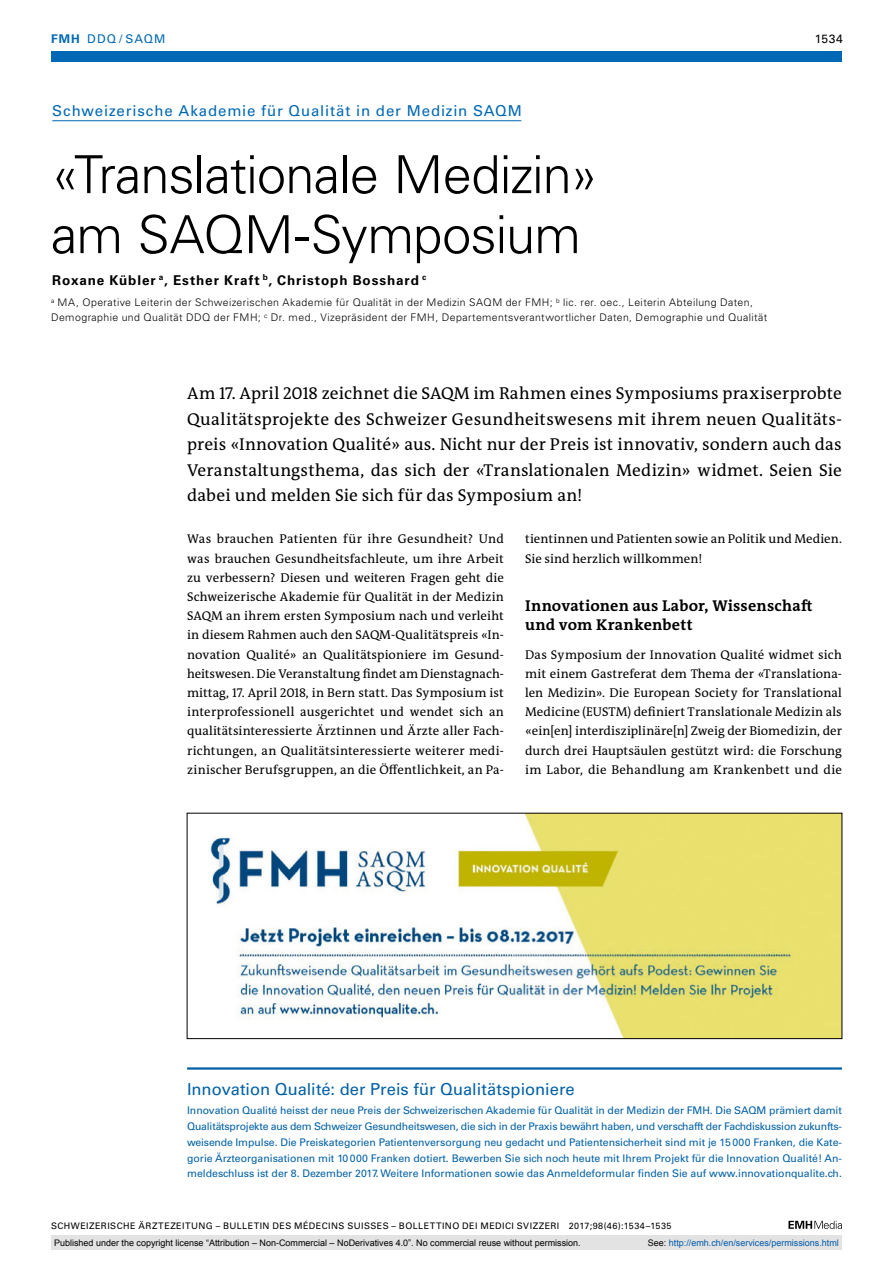
<style>
.page{position:relative;width:893px;height:1263px;background:#fff}
.page>*{position:absolute;margin:0;border:0;box-sizing:border-box;transform-origin:0 0}
.t1{font:300 52.5px/60px "Univers LT Std";letter-spacing:-.02em;color:#000}
.t2{font:17.25px/25.5px "The Antiqua B W5 Plain";letter-spacing:.01em;color:#000;text-align:justify}
.t3{font:16.5px "Univers LT Std";color:#0060a7}
.t4{font:700 15.75px/19.2px "The Antiqua B W7";letter-spacing:.015em;color:#000}
.t5{font:15px "Univers LT Std";letter-spacing:.055em;color:#0068b4}
.t6{font:700 13.5px "Univers LT Std";letter-spacing:.065em;color:#000}
.t7{font:12.75px/19.2px "The Antiqua B W5 Plain";letter-spacing:.015em;color:#000;text-align:justify}
.t8{font:12px "Univers LT Std";letter-spacing:.085em;color:#0068b4}
.t9{font:12px "Univers LT Std";color:#000}
.t10{font:10.5px/15.8px "Univers LT Std";color:#0060a7;text-align:justify}
.t11{font:300 10.5px/15px "Univers LT Std";letter-spacing:.04em;color:#000}
.t12{font:9px "Arial";color:#000}
.t13{font:9px "Univers LT Std";letter-spacing:.05em;color:#000}
.t14{font:9px "Arial";color:#005ba9}
.s1{font-weight:700}
.s2{color:#000}
</style>
<div class="page">
<svg style="left:788px;top:1221px;width:54px;height:8px"></svg>
<div style="left:51px;top:51px;width:791px;height:11px;background:#0068b4"></div>
<hr style="left:52px;top:120px;width:469px;height:1px;background:#0068b4">
<img style="left:210px;top:815px;width:630px;height:222px">
<div style="left:187px;top:813px;width:655px;height:226px;border:1px solid #000"></div>
<hr style="left:187px;top:1067px;width:655px;height:2px;background:#0060a7">
<div style="left:51px;top:1235px;width:791px;height:15px;background:#e3e3e3"></div>
<p class="t8" style="left:51px;top:31px;width:116px"><span class="s1">FMH</span> DDQ / SAQM</p>
<p class="t9" style="left:815px;top:31px;width:30px">1534</p>
<p class="t5" style="left:52px;top:102px;width:471px">Schweizerische Akademie für Qualität in der Medizin SAQM</p>
<h1 class="t1" style="left:51px;top:145px;width:549px">«Translationale Medizin» am SAQM-Symposium</h1>
<p class="t6" style="left:52px;top:272px;width:375px">Roxane Kübler <sup>a</sup>, Esther Kraft <sup>b</sup>, Christoph Bosshard <sup>c</sup></p>
<p class="t11" style="left:51px;top:295px;width:718px"><sup>a</sup> MA, Operative Leiterin der Schweizerischen Akademie für Qualität in der Medizin SAQM der FMH; <sup>b</sup> lic. rer. oec., Leiterin Abteilung Daten,<br>Demographie und Qualität DDQ der FMH; <sup>c</sup> Dr. med., Vizepräsident der FMH, Departementsverantwortlicher Daten, Demographie und Qualität</p>
<p class="t2" style="left:187px;top:381px;width:656px">Am 17. April 2018 zeichnet die SAQM im Rahmen eines Symposiums praxiserprobte Qualitätsprojekte des Schweizer Gesundheitswesens mit ihrem neuen Qualitäts&shy;preis «Innovation Qualité» aus. Nicht nur der Preis ist innovativ, sondern auch das Veranstaltungsthema, das sich der «Translationalen Medizin» widmet. Seien Sie dabei und melden Sie sich für das Symposium an!</p>
<p class="t7" style="left:187px;top:530px;width:318px">Was brauchen Patienten für ihre Gesundheit? Und was brauchen Gesundheitsfachleute, um ihre Arbeit zu verbessern? Diesen und weiteren Fragen geht die Schweizerische Akademie für Qualität in der Medizin SAQM an ihrem ersten Symposium nach und verleiht in diesem Rahmen auch den SAQM-Qualitätspreis «In&shy;novation Qualité» an Qualitätspioniere im Gesund&shy;heitswesen. Die Veranstaltung findet am Dienstagnach&shy;mittag, 17. April 2018, in Bern statt. Das Symposium ist interprofessionell ausgerichtet und wendet sich an qualitätsinteressierte Ärztinnen und Ärzte aller Fach&shy;richtungen, an Qualitätsinteressierte weiterer medi&shy;zinischer Berufsgruppen, an die Öffentlichkeit, an Pa-</p>
<p class="t7" style="left:525px;top:530px;width:318px">tientinnen und Patienten sowie an Politik und Medien.<br>Sie sind herzlich willkommen!</p>
<p class="t4" style="left:525px;top:596px;width:289px">Innovationen aus Labor, Wissenschaft und vom Krankenbett</p>
<p class="t7" style="left:525px;top:645px;width:318px">Das Symposium der Innovation Qualité widmet sich mit einem Gastreferat dem Thema der «Translationa&shy;len Medizin». Die European Society for Translational Medicine (EUSTM) definiert Translationale Medizin als «ein[en] interdisziplinäre[n] Zweig der Biomedizin, der durch drei Hauptsäulen gestützt wird: die Forschung im Labor, die Behandlung am Krankenbett und die</p>
<p class="t3" style="left:187px;top:1079px;width:389px">Innovation Qualité: der Preis für Qualitätspioniere</p>
<p class="t10" style="left:187px;top:1103px;width:656px">Innovation Qualité heisst der neue Preis der Schweizerischen Akademie für Qualität in der Medizin der FMH. Die SAQM prämiert damit Qualitätsprojekte aus dem Schweizer Gesundheitswesen, die sich in der Praxis bewährt haben, und verschafft der Fachdiskussion zukunfts&shy;weisende Impulse. Die Preiskategorien Patientenversorgung neu gedacht und Patientensicherheit sind mit je 15000 Franken, die Kate&shy;gorie Ärzteorganisationen mit 10000 Franken dotiert. Bewerben Sie sich noch heute mit Ihrem Projekt für die Innovation Qualité! An&shy;meldeschluss ist der 8. Dezember 2017. Weitere Informationen sowie das Anmeldeformular finden Sie auf www.innovationqualite.ch.</p>
<p class="t13" style="left:51px;top:1220px;width:622px">SCHWEIZERISCHE ÄRZTEZEITUNG – BULLETIN DES MÉDECINS SUISSES – BOLLETTINO DEI MEDICI SVIZZERI 2017;98(46):1534–1535</p>
<p class="t12" style="left:54px;top:1237px;width:528px">Published under the copyright license “Attribution – Non-Commercial – NoDerivatives 4.0”. No commercial reuse without permission.</p>
<p class="t14" style="left:648px;top:1237px;width:193px"><span class="s2">See:</span> http://emh.ch/en/services/permissions.html</p>
</div>
